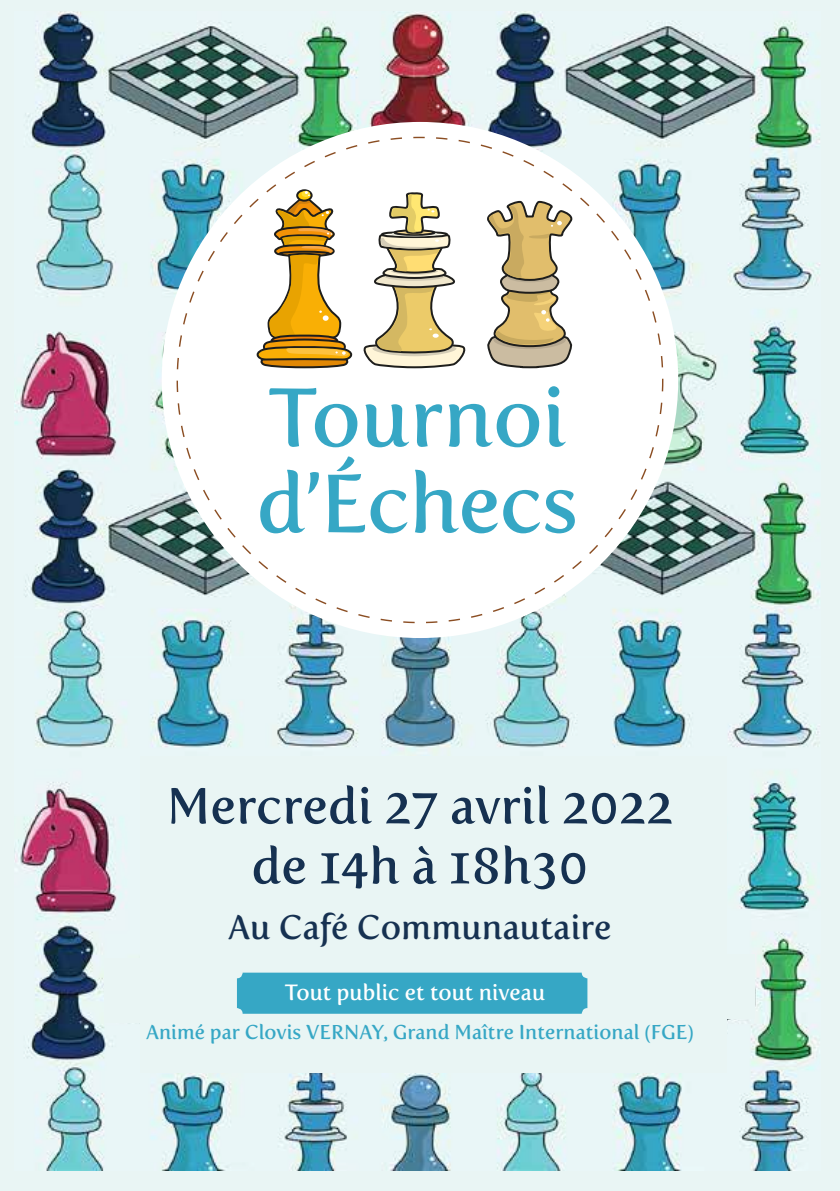
<style>
.page{position:relative;width:840px;height:1191px;background:#fff}
.page>*{position:absolute;margin:0;border:0;box-sizing:border-box;transform-origin:0 0}
.t1{font:82px/86px "Fertigo Pro";letter-spacing:-.01em;color:#36a7c5}
.t2{font:50px/60px "Fertigo Pro";color:#163151;text-align:center}
.t3{font:34px "Fertigo Pro";color:#163151}
.t4{font:22px "Fertigo Pro";color:#fff}
.t5{font:20px "Fertigo Pro";color:#36a7c5}
</style>
<div class="page">
<div style="left:0;top:0;width:839px;height:1191px;background:#e9f5f4"></div>
<img style="left:14px;top:11px;width:805px;height:1159px">
<div style="left:139px;top:756px;width:587px;height:316px;background:#e9f5f4"></div>
<div style="left:162px;top:122px;width:515px;height:516px;background:#fff;border-radius:50%"></div>
<svg style="left:176px;top:137px;width:487px;height:486px"></svg>
<svg style="left:485px;top:198px;width:90px;height:171px"></svg>
<div style="left:296px;top:189px;width:16px;height:13px;border:2px solid #1e1e1c;border-radius:50%"></div>
<svg style="left:250px;top:191px;width:216px;height:178px"></svg>
<div style="left:104px;top:958px;width:72px;height:64px;background:#e9f5f4"></div>
<div style="left:682px;top:954px;width:72px;height:65px;background:#e9f5f4"></div>
<div style="left:237px;top:972px;width:350px;height:41px;background:#36a7c5;border-radius:6px"></div>
<h1 class="t1" style="left:256px;top:375px;width:323px">Tournoi d’Échecs</h1>
<h2 class="t2" style="left:166px;top:776px;width:508px">Mercredi 27 avril 2022 de 14h à 18h30</h2>
<h3 class="t3" style="left:228px;top:907px;width:385px">Au Café Communautaire</h3>
<p class="t4" style="left:285px;top:979px;width:262px">Tout public et tout niveau</p>
<p class="t5" style="left:146px;top:1020px;width:549px">Animé par Clovis VERNAY, Grand Maître International (FGE)</p>
</div>
